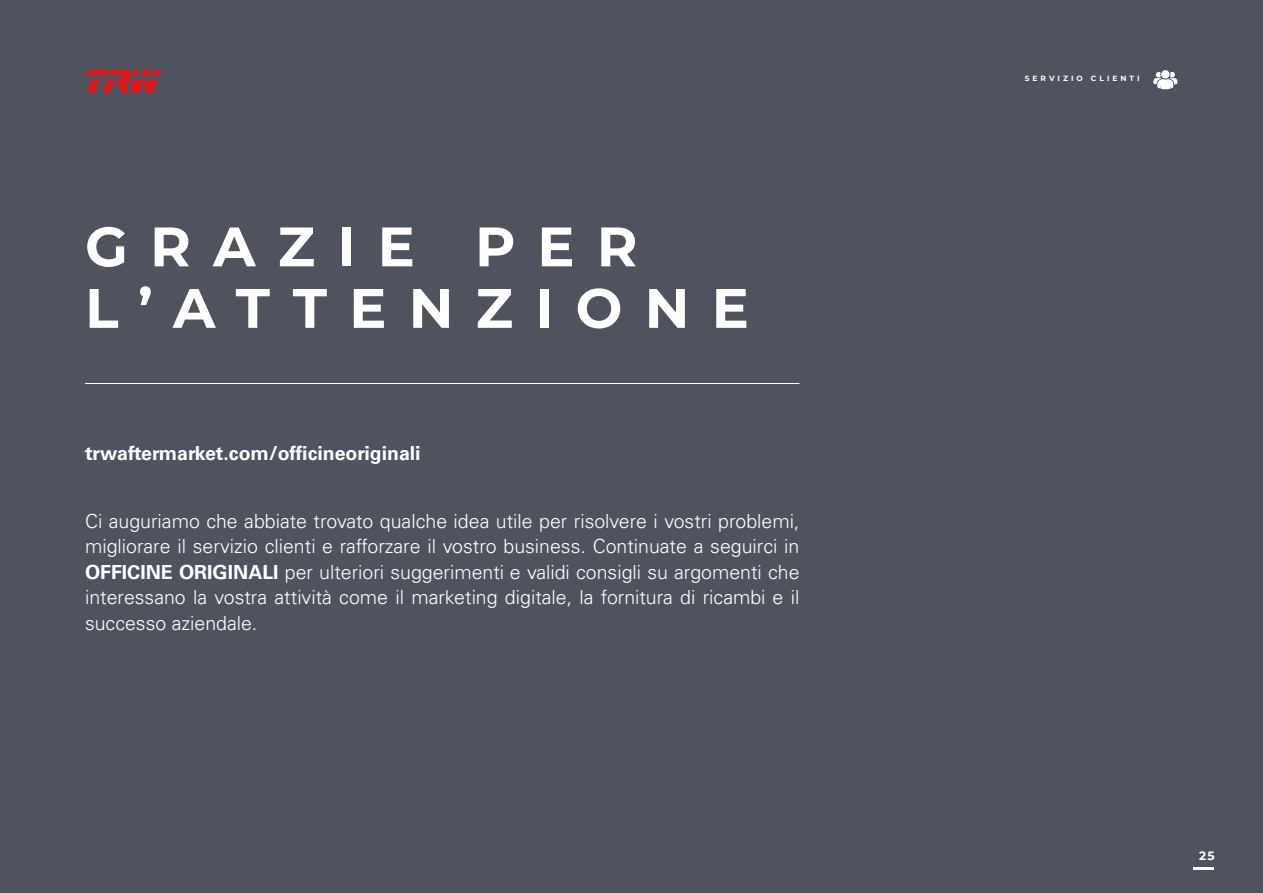
<style>
.page{position:relative;width:1263px;height:893px;background:#4f535e}
.page>*{position:absolute;margin:0;border:0;box-sizing:border-box;transform-origin:0 0}
.t1{font:700 55.5px/61.5px "Montserrat";letter-spacing:.4em;color:#fff}
.t2{font:300 19.5px/25.5px "Univers LT Pro 45";color:#fff;text-align:justify}
.t3{font:700 19.5px "Univers LT Pro 65";color:#fff}
.t4{font:700 12px "Montserrat";color:#fff}
.t5{font:700 7.5px "Montserrat";letter-spacing:.4em;color:#fff}
.s1{font-family:"Univers LT Pro 65";font-weight:700}
</style>
<div class="page">
<svg style="left:1153px;top:70px;width:24px;height:19px"></svg>
<svg style="left:85px;top:69px;width:76px;height:23px"></svg>
<hr style="left:1194px;top:867px;width:20px;height:2px;background:#fff">
<hr style="left:85px;top:383px;width:714px;height:1px;background:#fff">
<h1 class="t1" style="left:85px;top:213px;width:665px">GRAZIE PER<br>L’ATTENZIONE</h1>
<p class="t3" style="left:85px;top:439px;width:337px">trwaftermarket.com/officineoriginali</p>
<p class="t2" style="left:85px;top:507px;width:716px">Ci auguriamo che abbiate trovato qualche idea utile per risolvere i vostri problemi, migliorare il servizio clienti e rafforzare il vostro business. Continuate a seguirci in <span class="s1">OFFICINE ORIGINALI</span> per ulteriori suggerimenti e validi consigli su argomenti che interessano la vostra attività come il marketing digitale, la fornitura di ricambi e il successo aziendale.</p>
<p class="t5" style="left:1025px;top:73px;width:116px">SERVIZIO CLIENTI</p>
<p class="t4" style="left:1199px;top:847px;width:17px">25</p>
</div>
